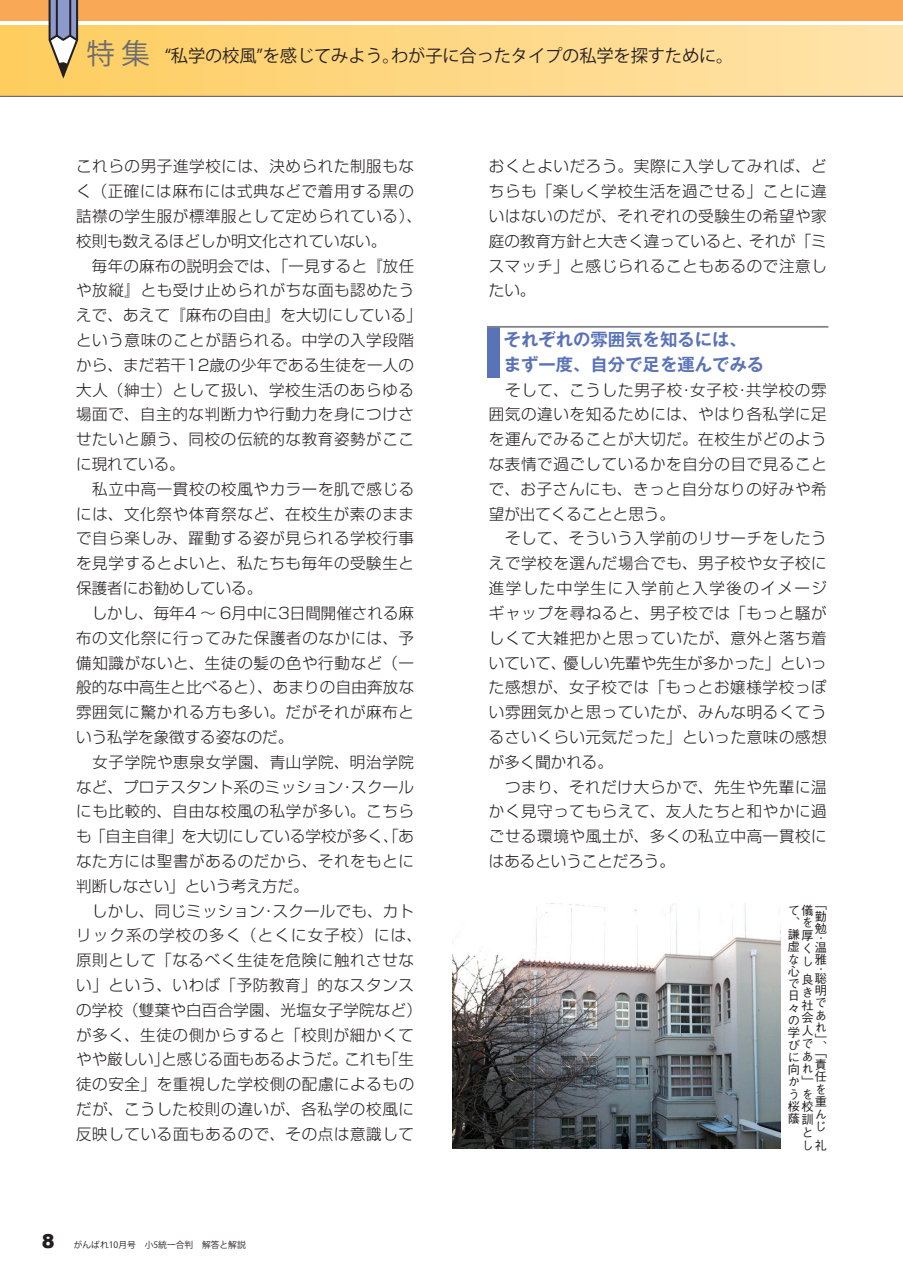
<style>
.page{position:relative;width:903px;height:1275px;background:#fff}
.page>*{position:absolute;margin:0;border:0;box-sizing:border-box;transform-origin:0 0}
.t1{font:17.32px "Gothic MB101 Pr 5 Bold 83 pv RKSJ H";letter-spacing:-.01em;color:#231f20}
.t2{font:700 17.32px/24.8px "Gothic MB101 Pro De";color:#5a73b8}
.t3{font:300 15.58px/24.8px "Shin Go Pro";letter-spacing:.04em;color:#231f20}
.t4{font:500 12.25px/12.4px "Gothic BBB Pro";color:#231f20}
.t5{font:8.75px "Koz Go Pr 6 N";color:#231f20}
.s1{font-size:28.53px;color:#6c6d70}
.s2{font-family:"Arial";font-weight:900;font-size:19.25px}
.s3{font-size:9.62px}
</style>
<div class="page">
<div style="left:0;top:25px;width:903px;height:70px;background:linear-gradient(to right,#fecd5e,#ffe3ab)"></div>
<div style="left:0;top:0;width:903px;height:21px;background:#f9a855"></div>
<hr style="left:0;top:96px;width:903px;height:1px;background:#57585a">
<svg style="left:47px;top:0;width:33px;height:81px"></svg>
<div style="left:487px;top:326px;width:12px;height:51px;background:#5a73b8"></div>
<hr style="left:487px;top:326px;width:341px;height:2px;background:#808285">
<img style="left:452px;top:904px;width:328px;height:245px">
<p class="t1" style="left:86px;top:46px;width:649px"><span class="s1">特 集</span> “私学の校風”を感じてみよう。わが子に合ったタイプの私学を探すために。</p>
<p class="t3" style="left:76px;top:152px;width:347px">これらの男子進学校には、決められた制服もなく（正確には麻布には式典などで着用する黒の詰襟の学生服が標準服として定められている）、校則も数えるほどしか明文化されていない。<br>　毎年の麻布の説明会では、「一見すると『放任や放縦』とも受け止められがちな面も認めたうえで、あえて『麻布の自由』を大切にしている」という意味のことが語られる。中学の入学段階から、まだ若干12歳の少年である生徒を一人の大人（紳士）として扱い、学校生活のあらゆる場面で、自主的な判断力や行動力を身につけさせたいと願う、同校の伝統的な教育姿勢がここに現れている。<br>　私立中高一貫校の校風やカラーを肌で感じるには、文化祭や体育祭など、在校生が素のままで自ら楽しみ、躍動する姿が見られる学校行事を見学するとよいと、私たちも毎年の受験生と保護者にお勧めしている。<br>　しかし、毎年4 ～ 6月中に3日間開催される麻布の文化祭に行ってみた保護者のなかには、予備知識がないと、生徒の髪の色や行動など（一般的な中高生と比べると）、あまりの自由奔放な雰囲気に驚かれる方も多い。だがそれが麻布という私学を象徴する姿なのだ。<br>　女子学院や恵泉女学園、青山学院、明治学院など、プロテスタント系のミッション･スクールにも比較的、自由な校風の私学が多い。こちらも「自主自律」を大切にしている学校が多く、「あなた方には聖書があるのだから、それをもとに判断しなさい」という考え方だ。<br>　しかし、同じミッション･スクールでも、カトリック系の学校の多く（とくに女子校）には、原則として「なるべく生徒を危険に触れさせない」という、いわば「予防教育」的なスタンスの学校（雙葉や白百合学園、光塩女子学院など）が多く、生徒の側からすると「校則が細かくてやや厳しい」と感じる面もあるようだ。これも「生徒の安全」を重視した学校側の配慮によるものだが、こうした校則の違いが、各私学の校風に反映している面もあるので、その点は意識して</p>
<p class="t3" style="left:489px;top:152px;width:339px;text-align:justify">おくとよいだろう。実際に入学してみれば、どちらも「楽しく学校生活を過ごせる」ことに違いはないのだが、それぞれの受験生の希望や家庭の教育方針と大きく違っていると、それが「ミスマッチ」と感じられることもあるので注意したい。</p>
<p class="t2" style="left:504px;top:325px;width:262px">それぞれの雰囲気を知るには、まず一度、自分で足を運んでみる</p>
<p class="t3" style="left:489px;top:375px;width:340px">　そして、こうした男子校･女子校･共学校の雰囲気の違いを知るためには、やはり各私学に足を運んでみることが大切だ。在校生がどのような表情で過ごしているかを自分の目で見ることで、お子さんにも、きっと自分なりの好みや希望が出てくることと思う。<br>　そして、そういう入学前のリサーチをしたうえで学校を選んだ場合でも、男子校や女子校に進学した中学生に入学前と入学後のイメージギャップを尋ねると、男子校では「もっと騒がしくて大雑把かと思っていたが、意外と落ち着いていて、優しい先輩や先生が多かった」といった感想が、女子校では「もっとお嬢様学校っぽい雰囲気かと思っていたが、みんな明るくてうるさいくらい元気だった」といった意味の感想が多く聞かれる。<br>　つまり、それだけ大らかで、先生や先輩に温かく見守ってもらえて、友人たちと和やかに過ごせる環境や風土が、多くの私立中高一貫校にはあるということだろう。</p>
<p class="t4" style="left:815px;top:896px;width:13px;text-align:justify">「勤勉</p>
<p class="t4" style="left:829px;top:935px;width:8px;rotate:90deg">･</p>
<p class="t4" style="left:788px;top:939px;width:40px;text-align:right">虚く温雅</p>
<p class="t4" style="left:829px;top:966px;width:8px;rotate:90deg">･</p>
<p class="t4" style="left:815px;top:970px;width:13px;text-align:justify">聡明であれ」</p>
<p class="t4" style="left:815px;top:1038px;width:13px">、</p>
<p class="t4" style="left:815px;top:1044px;width:13px">「責任を重んじ</p>
<p class="t4" style="left:801px;top:1137px;width:27px">し礼</p>
<p class="t4" style="left:788px;top:902px;width:27px">て儀、を謙厚</p>
<p class="t4" style="left:801px;top:950px;width:13px;line-height:18.9px">し良</p>
<p class="t4" style="left:788px;top:984px;width:27px;text-align:right">き<br>社会人で<br>にあ向れか」うを桜校蔭訓と</p>
<p class="t4" style="left:788px;top:951px;width:14px">な心で日々の学び</p>
<p class="t5" style="left:42px;top:1239px;width:206px"><span class="s2">8</span><span class="s3">　　</span>がんばれ10月号　小5統一合判　解答と解説</p>
</div>
